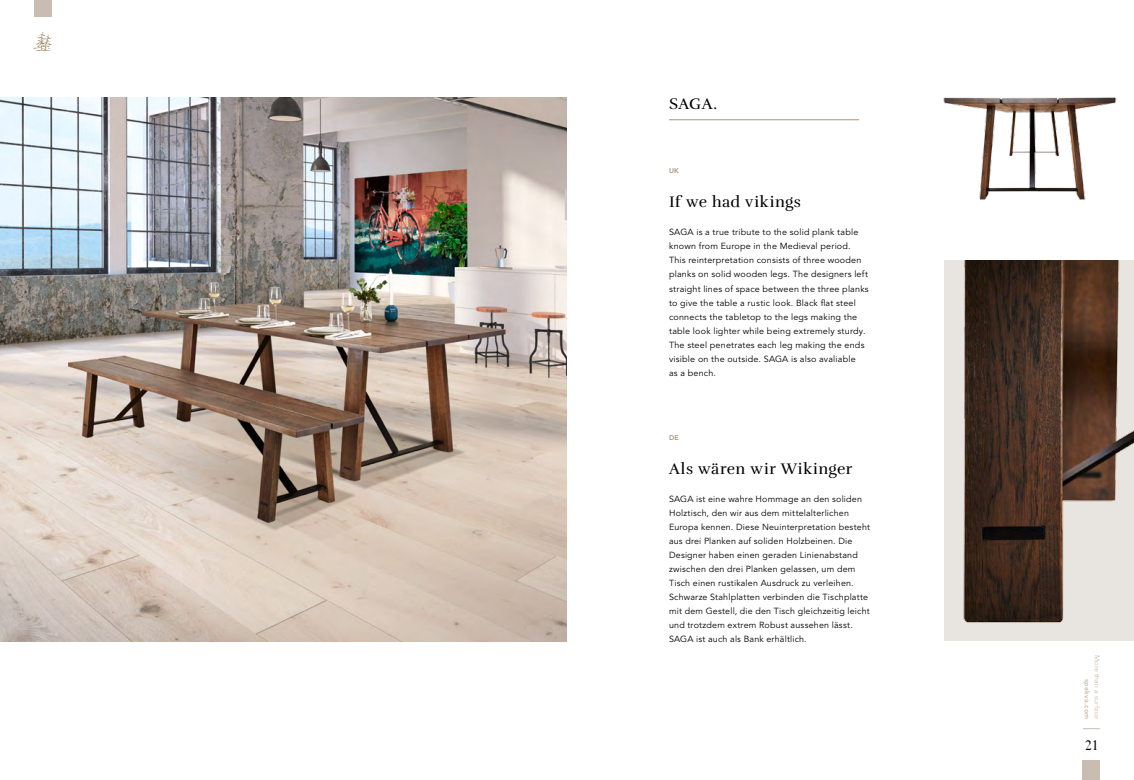
<style>
.page{position:relative;width:1134px;height:780px;background:#fff}
.page>*{position:absolute;margin:0;border:0;box-sizing:border-box;transform-origin:0 0}
.t1{font:15.7px "Rufina";letter-spacing:.035em;color:#000}
.t2{font:13.7px "Butler";color:#000}
.t3{font:8.8px/14px "Avenir LT Std";letter-spacing:.02em;color:#000}
.t4{font:6.9px "Avenir LT Std";letter-spacing:.025em;color:#c8bdb0}
.t5{font:800 6.9px "Avenir LT Std";letter-spacing:.03em;color:#c8bdb0}
.t6{font:800 6.9px "Avenir LT Std";color:#a99479}
</style>
<div class="page">
<img style="left:943px;top:97px;width:174px;height:103px">
<div style="left:944px;top:261px;width:190px;height:380px;background:#e8e4df"></div>
<img style="left:963px;top:261px;width:171px;height:362px">
<img style="left:0;top:98px;width:567px;height:543px">
<div style="left:1083px;top:760px;width:17px;height:20px;background:#c8bdb0"></div>
<svg style="left:1083px;top:728px;width:17px;height:1px"></svg>
<div style="left:34px;top:0;width:17px;height:17px;background:#c8bdb0"></div>
<svg style="left:33px;top:31px;width:19px;height:20px"></svg>
<hr style="left:669px;top:119px;width:190px;height:1px;background:#a99479">
<h1 class="t1" style="left:669px;top:94px;width:50px">SAGA.</h1>
<p class="t6" style="left:669px;top:167px;width:12px">UK</p>
<h1 class="t1" style="left:669px;top:193px;width:133px">If we had vikings</h1>
<p class="t3" style="left:669px;top:226px;width:201px">SAGA is a true tribute to the solid plank table known from Europe in the Medieval period.<br>This reinterpretation consists of three wooden planks on solid wooden legs. The designers left straight lines of space between the three planks to give the table a rustic look. Black flat steel connects the tabletop to the legs making the table look lighter while being extremely sturdy.<br>The steel penetrates each leg making the ends visible on the outside. SAGA is also avaliable<br>as a bench.</p>
<p class="t6" style="left:669px;top:433px;width:11px">DE</p>
<h1 class="t1" style="left:669px;top:459px;width:185px">Als wären wir Wikinger</h1>
<p class="t3" style="left:669px;top:492px;width:203px">SAGA ist eine wahre Hommage an den soliden Holztisch, den wir aus dem mittelalterlichen Europa kennen. Diese Neuinterpretation besteht aus drei Planken auf soliden Holzbeinen. Die Designer haben einen geraden Linienabstand zwischen den drei Planken gelassen, um dem Tisch einen rustikalen Ausdruck zu verleihen.<br>Schwarze Stahlplatten verbinden die Tischplatte mit dem Gestell, die den Tisch gleichzeitig leicht und trotzdem extrem Robust aussehen lässt.<br>SAGA ist auch als Bank erhältlich.</p>
<p class="t4" style="left:1101px;top:655px;width:66px;rotate:90deg">More than a surface</p>
<p class="t5" style="left:1091px;top:679px;width:42px;rotate:90deg">spekva.com</p>
<h2 class="t2" style="left:1085px;top:736px;width:14px">21</h2>
</div>
